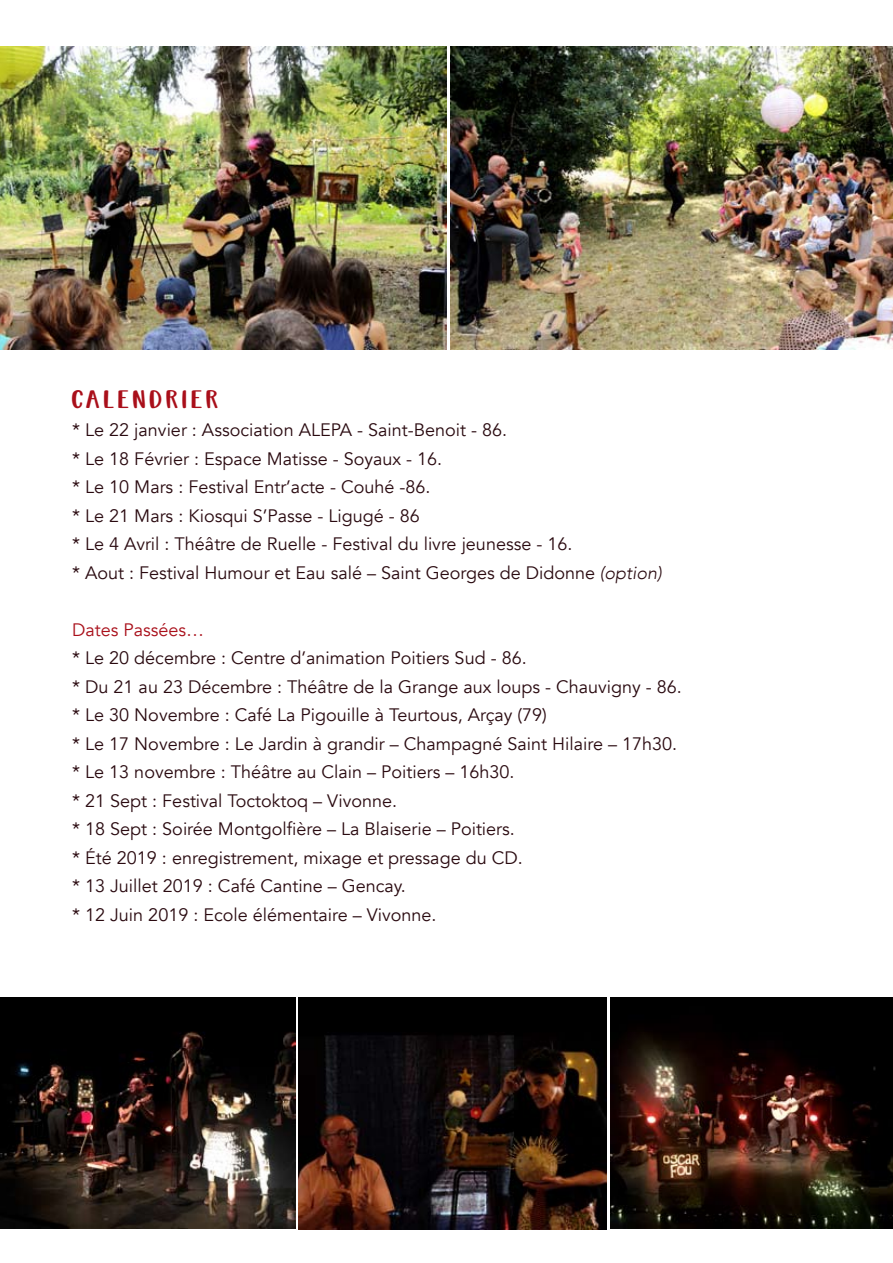
<style>
.page{position:relative;width:893px;height:1263px;background:#fff}
.page>*{position:absolute;margin:0;border:0;box-sizing:border-box;transform-origin:0 0}
.t1{font:700 30px "Brotherley";letter-spacing:.1em;color:#a90f1a}
.t2{font:18px/28.5px "Avenir";color:#2a0a10}
.t3{font:18px "Avenir";color:#a90f1a}
.s1{font-weight:300;font-style:italic}
</style>
<div class="page">
<img style="left:611px;top:998px;width:282px;height:231px">
<img style="left:0;top:997px;width:296px;height:231px">
<img style="left:299px;top:998px;width:308px;height:231px">
<img style="left:0;top:46px;width:446px;height:304px">
<img style="left:450px;top:46px;width:443px;height:304px">
<h1 class="t1" style="left:72px;top:384px;width:149px">CALENDRIER</h1>
<p class="t2" style="left:72px;top:416px;width:591px">* Le 22 janvier : Association ALEPA - Saint-Benoit - 86.<br>* Le 18 Février : Espace Matisse - Soyaux - 16.<br>* Le 10 Mars : Festival Entr’acte - Couhé -86.<br>* Le 21 Mars : Kiosqui S’Passe - Ligugé - 86<br>* Le 4 Avril : Théâtre de Ruelle - Festival du livre jeunesse - 16.<br>* Aout : Festival Humour et Eau salé – Saint Georges de Didonne <span class="s1">(option)</span></p>
<p class="t3" style="left:72px;top:619px;width:134px">Dates Passées…</p>
<p class="t2" style="left:72px;top:644px;width:611px">* Le 20 décembre : Centre d’animation Poitiers Sud - 86.<br>* Du 21 au 23 Décembre : Théâtre de la Grange aux loups - Chauvigny - 86. * Le 30 Novembre : Café La Pigouille à Teurtous, Arçay (79)<br>* Le 17 Novembre : Le Jardin à grandir – Champagné Saint Hilaire – 17h30. * Le 13 novembre : Théâtre au Clain – Poitiers – 16h30.<br>* 21 Sept : Festival Toctoktoq – Vivonne.<br>* 18 Sept : Soirée Montgolfière – La Blaiserie – Poitiers.<br>* Été 2019 : enregistrement, mixage et pressage du CD.<br>* 13 Juillet 2019 : Café Cantine – Gencay.<br>* 12 Juin 2019 : Ecole élémentaire – Vivonne.</p>
</div>
